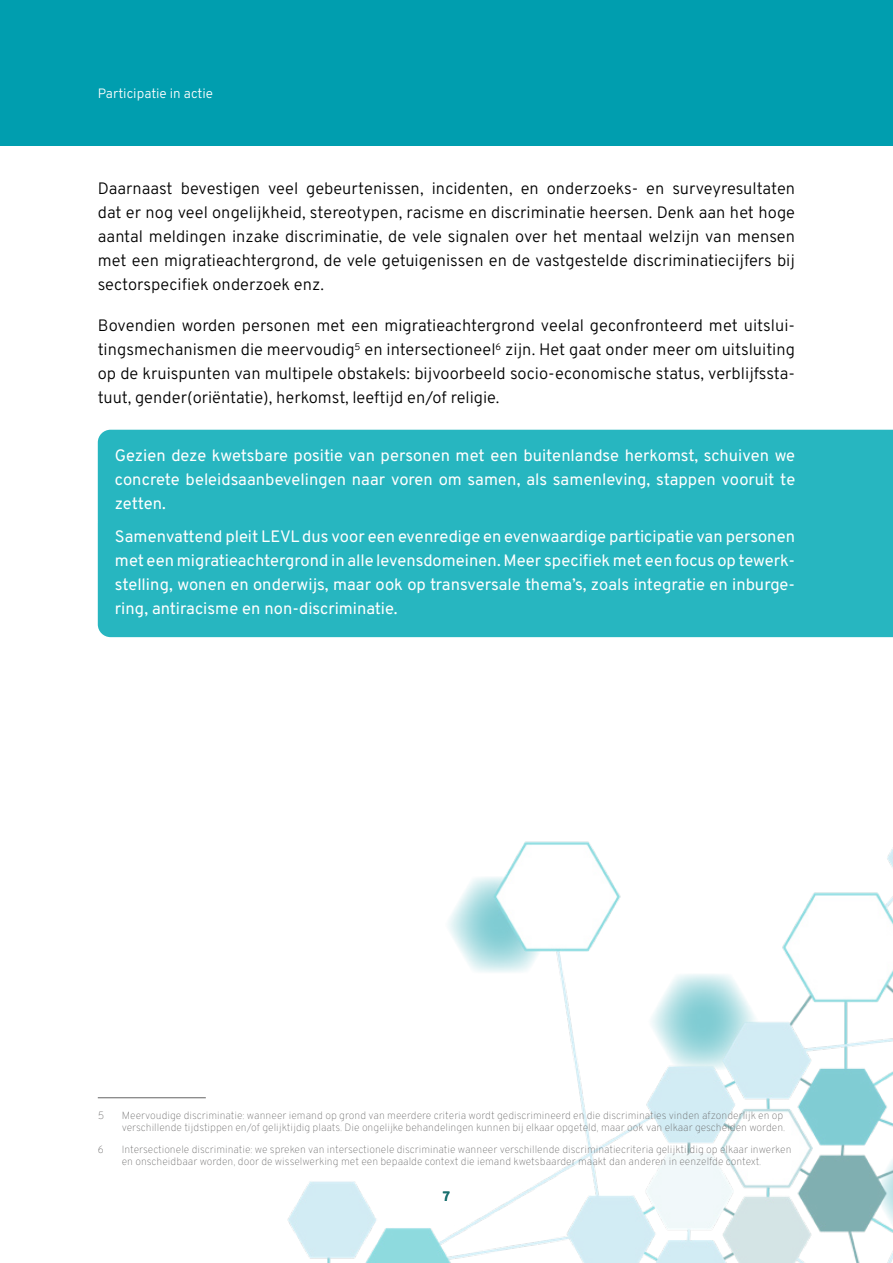
<style>
.page{position:relative;width:893px;height:1263px;background:#fff}
.page>*{position:absolute;margin:0;border:0;box-sizing:border-box;transform-origin:0 0}
.t1{font:300 16.5px/24px "Overpass";color:#000;text-align:justify}
.t2{font:16.5px/24px "Overpass";color:#fff;text-align:justify}
.t3{font:300 13.5px "Overpass";color:#fff}
.t4{font:700 13.5px "Overpass";color:#1a706f}
.t5{font:100 10.5px/12.6px "Overpass";color:#646363}
</style>
<div class="page">
<div style="left:0;top:0;width:893px;height:146px;background:#009eaf"></div>
<img style="left:287px;top:841px;width:606px;height:422px">
<div style="left:98px;top:430px;width:795px;height:80px;background:#27b6c0"></div>
<div style="left:98px;top:510px;width:795px;height:127px;background:#27b6c0"></div>
<hr style="left:98px;top:1097px;width:108px;height:1px;background:#646363">
<p class="t3" style="left:98px;top:82px;width:117px">Participatie in actie</p>
<p class="t1" style="left:98px;top:176px;width:699px">Daarnaast bevestigen veel gebeurtenissen, incidenten, en onderzoeks- en surveyresultaten dat er nog veel ongelijkheid, stereotypen, racisme en discriminatie heersen. Denk aan het hoge aantal meldingen inzake discriminatie, de vele signalen over het mentaal welzijn van mensen met een migratieachtergrond, de vele getuigenissen en de vastgestelde discriminatiecijfers bij sectorspecifiek onderzoek enz.</p>
<p class="t1" style="left:98px;top:313px;width:699px">Bovendien worden personen met een migratieachtergrond veelal geconfronteerd met uitslui&shy;tingsmechanismen die meervoudig<sup>5</sup> en intersectioneel<sup>6</sup> zijn. Het gaat onder meer om uitsluiting op de kruispunten van multipele obstakels: bijvoorbeeld socio-economische status, verblijfssta&shy;tuut, gender(oriëntatie), herkomst, leeftijd en/of religie.</p>
<p class="t2" style="left:115px;top:443px;width:682px">Gezien deze kwetsbare positie van personen met een buitenlandse herkomst, schuiven we concrete beleidsaanbevelingen naar voren om samen, als samenleving, stappen vooruit te zetten.</p>
<p class="t2" style="left:115px;top:523px;width:682px">Samenvattend pleit LEVL dus voor een evenredige en evenwaardige participatie van personen met een migratieachtergrond in alle levensdomeinen. Meer specifiek met een focus op tewerk&shy;stelling, wonen en onderwijs, maar ook op transversale thema’s, zoals integratie en inburge&shy;ring, antiracisme en non-discriminatie.</p>
<p class="t5" style="left:98px;top:1108px;width:8px">5</p>
<p class="t5" style="left:122px;top:1108px;width:665px">Meervoudige discriminatie: wanneer iemand op grond van meerdere criteria wordt gediscrimineerd en die discriminaties vinden afzonderlijk en op verschillende tijdstippen en/of gelijktijdig plaats. Die ongelijke behandelingen kunnen bij elkaar opgeteld, maar ook van elkaar gescheiden worden.</p>
<p class="t5" style="left:98px;top:1142px;width:8px">6</p>
<p class="t5" style="left:122px;top:1142px;width:671px">Intersectionele discriminatie: we spreken van intersectionele discriminatie wanneer verschillende discriminatiecriteria gelijktijdig op elkaar inwerken en onscheidbaar worden, door de wisselwerking met een bepaalde context die iemand kwetsbaarder maakt dan anderen in eenzelfde context.</p>
<p class="t4" style="left:443px;top:1185px;width:9px">7</p>
</div>
